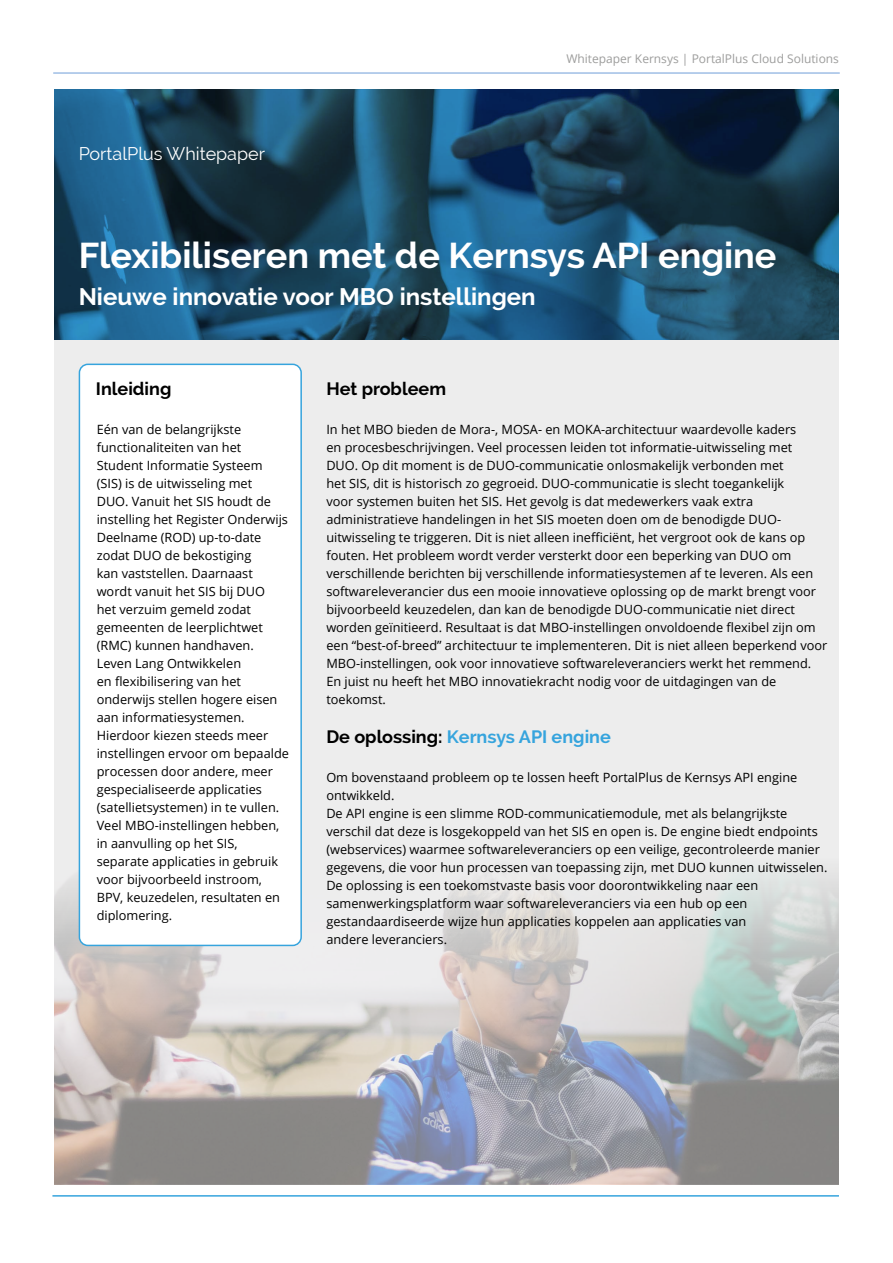
<style>
.page{position:relative;width:893px;height:1263px;background:#fff}
.page>*{position:absolute;margin:0;border:0;box-sizing:border-box;transform-origin:0 0}
.t1{font:700 36px "Raleway";color:#fff}
.t2{font:700 24px "Raleway";color:#fff}
.t3{font:700 18px "Raleway";color:#36a4dd}
.t4{font:18px "Raleway";color:#fff}
.t5{font:700 18px "Raleway";color:#000}
.t6{font:12.75px/18px "Open Sans";color:#000}
.t7{font:12px "Open Sans";color:#9d9d9c}
.s1{color:#000}
</style>
<div class="page">
<svg style="left:54px;top:89px;width:785px;height:251px;background:#1a4865"></svg>
<div style="left:54px;top:340px;width:785px;height:844px;background:#ededed"></div>
<hr style="left:52px;top:1195px;width:787px;height:1px;background:#36a4dd">
<hr style="left:53px;top:72px;width:787px;height:2px;background:#9fbee5">
<img style="left:55px;top:833px;width:783px;height:351px">
<div style="left:79px;top:364px;width:222px;height:581px;background:#fff;border-radius:9px"></div>
<div style="left:79px;top:364px;width:223px;height:582px;border:2px solid #36a4dd;border-radius:9px"></div>
<h3 class="t4" style="left:79px;top:144px;width:188px">PortalPlus Whitepaper</h3>
<p class="t7" style="left:566px;top:51px;width:274px">Whitepaper Kernsys | PortalPlus Cloud Solutions</p>
<h1 class="t1" style="left:79px;top:234px;width:699px">Flexibiliseren met de Kernsys API engine</h1>
<h2 class="t2" style="left:79px;top:283px;width:459px">Nieuwe innovatie voor MBO instellingen</h2>
<h3 class="t5" style="left:96px;top:379px;width:77px">Inleiding</h3>
<p class="t6" style="left:97px;top:420px;width:194px">Eén van de belangrijkste functionaliteiten van het<br>Student Informatie Systeem (SIS) is de uitwisseling met<br>DUO. Vanuit het SIS houdt de instelling het Register Onderwijs<br>Deelname (ROD) up-to-date zodat DUO de bekostiging<br>kan vaststellen. Daarnaast wordt vanuit het SIS bij DUO<br>het verzuim gemeld zodat gemeenten de leerplichtwet (RMC) kunnen handhaven.<br>Leven Lang Ontwikkelen<br>en flexibilisering van het onderwijs stellen hogere eisen aan informatiesystemen.<br>Hierdoor kiezen steeds meer instellingen ervoor om bepaalde processen door andere, meer gespecialiseerde applicaties (satellietsystemen) in te vullen.<br>Veel MBO-instellingen hebben, in aanvulling op het SIS, separate applicaties in gebruik voor bijvoorbeeld instroom,<br>BPV, keuzedelen, resultaten en diplomering.</p>
<h3 class="t5" style="left:326px;top:379px;width:121px">Het probleem</h3>
<p class="t6" style="left:326px;top:420px;width:502px">In het MBO bieden de Mora-, MOSA- en MOKA-architectuur waardevolle kaders<br>en procesbeschrijvingen. Veel processen leiden tot informatie-uitwisseling met DUO. Op dit moment is de DUO-communicatie onlosmakelijk verbonden met<br>het SIS, dit is historisch zo gegroeid. DUO-communicatie is slecht toegankelijk<br>voor systemen buiten het SIS. Het gevolg is dat medewerkers vaak extra administratieve handelingen in het SIS moeten doen om de benodigde DUO&shy;uitwisseling te triggeren. Dit is niet alleen inefficiënt, het vergroot ook de kans op fouten. Het probleem wordt verder versterkt door een beperking van DUO om verschillende berichten bij verschillende informatiesystemen af te leveren. Als een softwareleverancier dus een mooie innovatieve oplossing op de markt brengt voor bijvoorbeeld keuzedelen, dan kan de benodigde DUO-communicatie niet direct worden geïnitieerd. Resultaat is dat MBO-instellingen onvoldoende flexibel zijn om een “best-of-breed” architectuur te implementeren. Dit is niet alleen beperkend voor MBO-instellingen, ook voor innovatieve softwareleveranciers werkt het remmend.<br>En juist nu heeft het MBO innovatiekracht nodig voor de uitdagingen van de toekomst.</p>
<h3 class="t3" style="left:326px;top:727px;width:286px"><span class="s1">De oplossing:</span> Kernsys API engine</h3>
<p class="t6" style="left:326px;top:768px;width:503px">Om bovenstaand probleem op te lossen heeft PortalPlus de Kernsys API engine ontwikkeld.<br>De API engine is een slimme ROD-communicatiemodule, met als belangrijkste verschil dat deze is losgekoppeld van het SIS en open is. De engine biedt endpoints (webservices) waarmee softwareleveranciers op een veilige, gecontroleerde manier gegevens, die voor hun processen van toepassing zijn, met DUO kunnen uitwisselen.<br>De oplossing is een toekomstvaste basis voor doorontwikkeling naar een samenwerkingsplatform waar softwareleveranciers via een hub op een gestandaardiseerde wijze hun applicaties koppelen aan applicaties van<br>andere leveranciers.</p>
</div>
